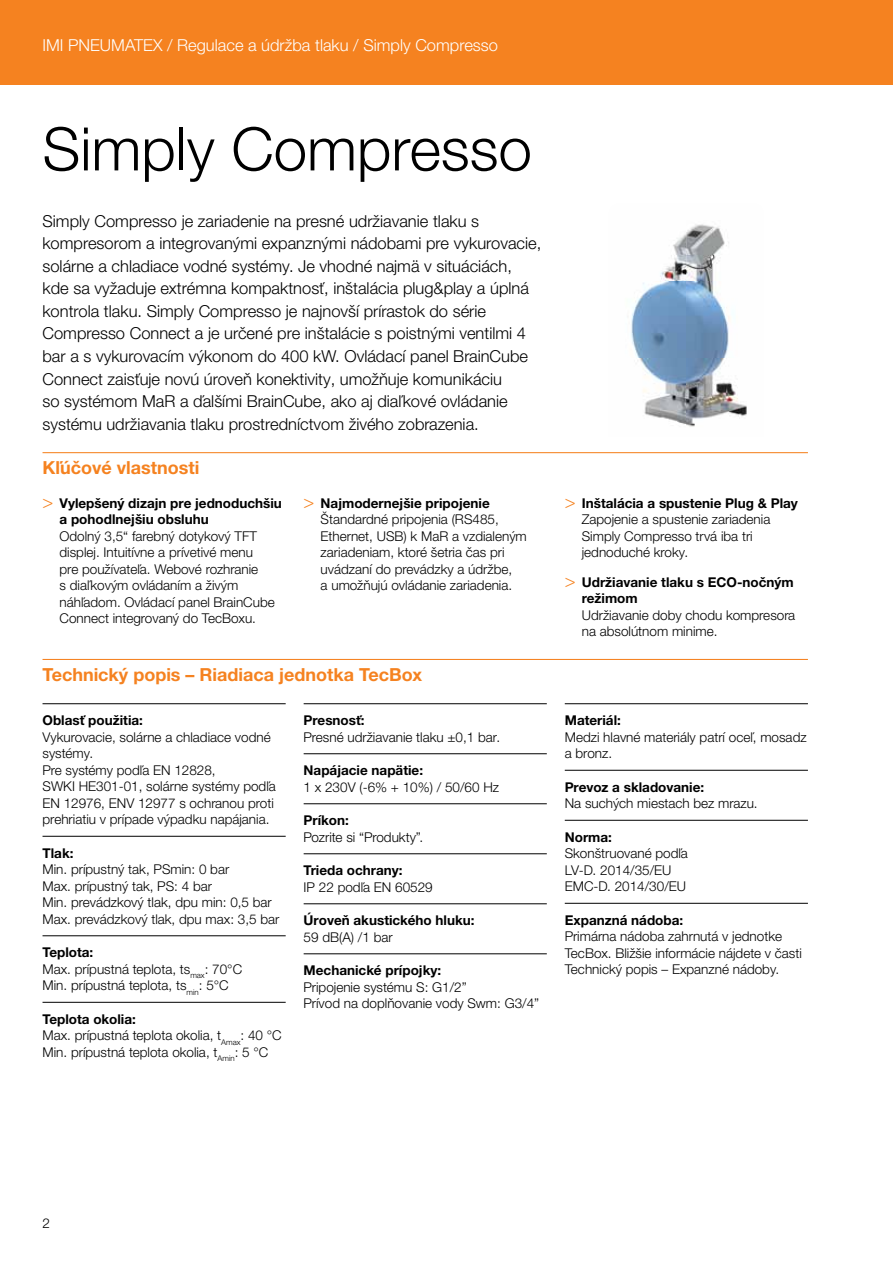
<style>
.page{position:relative;width:893px;height:1263px;background:#fff}
.page>*{position:absolute;margin:0;border:0;box-sizing:border-box;transform-origin:0 0}
.t1{font:300 60px "Helvetica Neue LTW1 G";color:#000}
.t2{font:700 18px "Helvetica Neue LTW1 G";color:#f58220}
.t3{font:300 16.5px/22.5px "Helvetica Neue LTW1 G";color:#000}
.t4{font:300 16.5px "Helvetica Neue LTW1 G";color:#fff}
.t5{font:300 13.5px/16.5px "Helvetica Neue LTW1 G";color:#000}
.t6{font:700 13.5px/16.5px "Helvetica Neue LTW1 G";color:#000}
.s1{font-family:"Helvetica Neue LT Std";font-weight:300;font-size:18px;color:#f58220}
.s2{font-family:"Helvetica Neue LT Std";font-size:18px;color:#f58220}
.s3{font-weight:700}
</style>
<div class="page">
<div style="left:0;top:0;width:893px;height:85px;background:#f58220"></div>
<hr style="left:43px;top:452px;width:765px;height:1px;background:#f58220">
<hr style="left:43px;top:659px;width:765px;height:1px;background:#f58220">
<hr style="left:43px;top:703px;width:243px;height:1px;background:#000">
<hr style="left:43px;top:836px;width:243px;height:1px;background:#000">
<hr style="left:43px;top:935px;width:243px;height:1px;background:#000">
<hr style="left:43px;top:1002px;width:243px;height:1px;background:#000">
<hr style="left:304px;top:703px;width:243px;height:1px;background:#000">
<hr style="left:304px;top:753px;width:243px;height:1px;background:#000">
<hr style="left:304px;top:803px;width:243px;height:1px;background:#000">
<hr style="left:304px;top:853px;width:243px;height:1px;background:#000">
<hr style="left:304px;top:903px;width:243px;height:1px;background:#000">
<hr style="left:304px;top:953px;width:243px;height:1px;background:#000">
<hr style="left:565px;top:703px;width:243px;height:1px;background:#000">
<hr style="left:565px;top:770px;width:243px;height:1px;background:#000">
<hr style="left:565px;top:820px;width:243px;height:1px;background:#000">
<hr style="left:565px;top:903px;width:243px;height:1px;background:#000">
<img style="left:631px;top:224px;width:116px;height:203px">
<p class="t4" style="left:43px;top:35px;width:457px">IMI PNEUMATEX / Regulace a údržba tlaku / Simply Compresso</p>
<h1 class="t1" style="left:43px;top:112px;width:491px">Simply Compresso</h1>
<p class="t3" style="left:43px;top:210px;width:500px">Simply Compresso je zariadenie na presné udržiavanie tlaku s kompresorom a integrovanými expanznými nádobami pre vykurovacie, solárne a chladiace vodné systémy. Je vhodné najmä v situáciách, kde sa vyžaduje extrémna kompaktnosť, inštalácia plug&amp;play a úplná kontrola tlaku. Simply Compresso je najnovší prírastok do série Compresso Connect a je určené pre inštalácie s poistnými ventilmi 4 bar a s vykurovacím výkonom do 400 kW. Ovládací panel BrainCube Connect zaisťuje novú úroveň konektivity, umožňuje komunikáciu<br>so systémom MaR a ďalšími BrainCube, ako aj diaľkové ovládanie systému udržiavania tlaku prostredníctvom živého zobrazenia.</p>
<h2 class="t2" style="left:43px;top:457px;width:158px">Kľúčové vlastnosti</h2>
<p class="t6" style="left:60px;top:495px;width:224px;text-indent:-17px"><span class="s1">&gt;</span> Vylepšený dizajn pre jednoduchšiu a pohodlnejšiu obsluhu</p>
<p class="t5" style="left:60px;top:528px;width:217px">Odolný 3,5“ farebný dotykový TFT displej. Intuitívne a prívetivé menu pre používateľa. Webové rozhranie<br>s diaľkovým ovládaním a živým náhľadom. Ovládací panel BrainCube Connect integrovaný do TecBoxu.</p>
<p class="t5" style="left:321px;top:495px;width:208px;text-indent:-17px"><span class="s2">&gt;</span> <span class="s3">Najmodernejšie pripojenie<br></span>Štandardné pripojenia (RS485,<br>Ethernet, USB) k MaR a vzdialeným zariadeniam, ktoré šetria čas pri uvádzaní do prevádzky a údržbe,<br>a umožňujú ovládanie zariadenia.</p>
<p class="t5" style="left:582px;top:495px;width:218px;text-indent:-17px"><span class="s2">&gt;</span> <span class="s3">Inštalácia a spustenie Plug &amp; Play<br></span>Zapojenie a spustenie zariadenia<br>Simply Compresso trvá iba tri jednoduché kroky.</p>
<p class="t6" style="left:582px;top:574px;width:213px;text-indent:-17px"><span class="s1">&gt;</span> Udržiavanie tlaku s ECO-nočným režimom</p>
<p class="t5" style="left:582px;top:607px;width:215px">Udržiavanie doby chodu kompresora na absolútnom minime.</p>
<h2 class="t2" style="left:43px;top:664px;width:381px">Technický popis – Riadiaca jednotka TecBox</h2>
<p class="t6" style="left:43px;top:712px;width:102px">Oblasť použitia:</p>
<p class="t5" style="left:43px;top:729px;width:235px">Vykurovacie, solárne a chladiace vodné systémy.<br>Pre systémy podľa EN 12828,<br>SWKI HE301-01, solárne systémy podľa<br>EN 12976, ENV 12977 s ochranou proti prehriatiu v prípade výpadku napájania.</p>
<p class="t6" style="left:43px;top:845px;width:32px">Tlak:</p>
<p class="t5" style="left:43px;top:861px;width:238px">Min. prípustný tak, PSmin: 0 bar<br>Max. prípustný tak, PS: 4 bar<br>Min. prevádzkový tlak, dpu min: 0,5 bar Max. prevádzkový tlak, dpu max: 3,5 bar</p>
<p class="t5" style="left:43px;top:944px;width:201px"><span class="s3">Teplota:<br></span>Max. prípustná teplota, ts<sub>max</sub>: 70°C<br>Min. prípustná teplota, ts<sub>min</sub>: 5°C</p>
<p class="t5" style="left:43px;top:1011px;width:241px"><span class="s3">Teplota okolia:<br></span>Max. prípustná teplota okolia, t<sub>Amax</sub>: 40 °C<br>Min. prípustná teplota okolia, t<sub>Amin</sub>: 5 °C</p>
<p class="t6" style="left:304px;top:712px;width:62px">Presnosť:</p>
<p class="t5" style="left:304px;top:729px;width:198px">Presné udržiavanie tlaku ±0,1 bar.</p>
<p class="t6" style="left:304px;top:762px;width:121px">Napájacie napätie:</p>
<p class="t5" style="left:304px;top:779px;width:197px">1 x 230V (-6% + 10%) / 50/60 Hz</p>
<p class="t6" style="left:304px;top:812px;width:47px">Príkon:</p>
<p class="t5" style="left:304px;top:829px;width:121px">Pozrite si “Produkty”.</p>
<p class="t6" style="left:304px;top:862px;width:100px">Trieda ochrany:</p>
<p class="t5" style="left:304px;top:879px;width:131px">IP 22 podľa EN 60529</p>
<p class="t6" style="left:304px;top:912px;width:172px">Úroveň akustického hluku:</p>
<p class="t5" style="left:304px;top:929px;width:91px">59 dB(A) /1 bar</p>
<p class="t6" style="left:304px;top:962px;width:139px">Mechanické prípojky:</p>
<p class="t5" style="left:304px;top:979px;width:237px">Pripojenie systému S: G1/2”<br>Prívod na doplňovanie vody Swm: G3/4”</p>
<p class="t6" style="left:565px;top:712px;width:58px">Materiál:</p>
<p class="t5" style="left:565px;top:729px;width:243px">Medzi hlavné materiály patrí oceľ, mosadz a bronz.</p>
<p class="t6" style="left:565px;top:779px;width:141px">Prevoz a skladovanie:</p>
<p class="t5" style="left:565px;top:795px;width:194px">Na suchých miestach bez mrazu.</p>
<p class="t6" style="left:565px;top:829px;width:49px">Norma:</p>
<p class="t5" style="left:565px;top:845px;width:125px">Skonštruované podľa<br>LV-D. 2014/35/EU<br>EMC-D. 2014/30/EU</p>
<p class="t6" style="left:565px;top:912px;width:120px">Expanzná nádoba:</p>
<p class="t5" style="left:565px;top:928px;width:239px">Primárna nádoba zahrnutá v jednotke<br>TecBox. Bližšie informácie nájdete v časti<br>Technický popis – Expanzné nádoby.</p>
<p class="t5" style="left:43px;top:1215px;width:9px">2</p>
</div>
